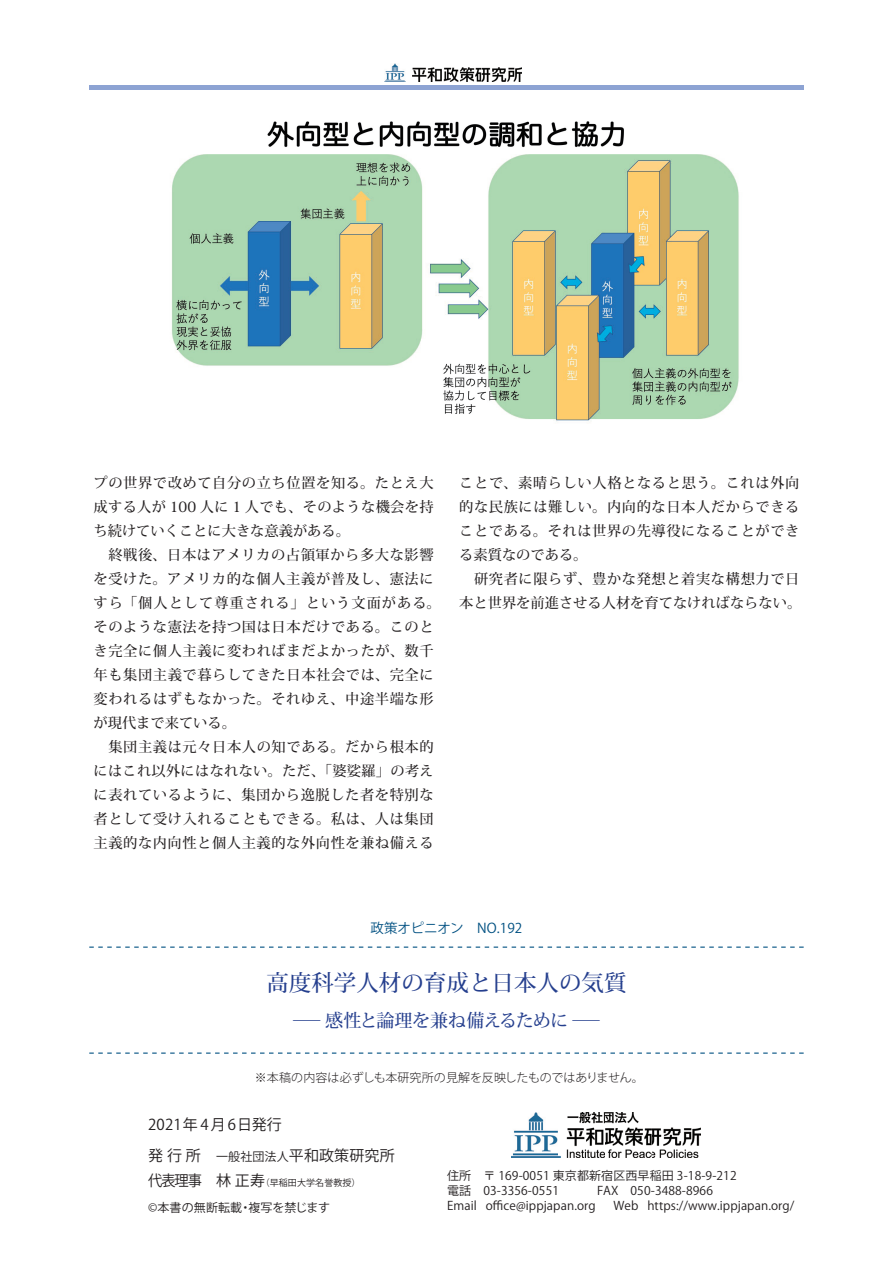
<style>
.page{position:relative;width:893px;height:1263px;background:#fff}
.page>*{position:absolute;margin:0;border:0;box-sizing:border-box;transform-origin:0 0}
.t1{font:500 22.5px "Koz Min Pro";color:#253f8e}
.t2{font:500 18px "Koz Min Pro";letter-spacing:-.02em;color:#253f8e;scale:2 1}
.t3{font:15px/31.2px "Koz Go Pro";letter-spacing:.01em;color:#231f20}
.t4{font:500 14.25px/24px "Koz Min Pr 6 N";letter-spacing:.04em;color:#231f20}
.t5{font:13.5px "Koz Go Pro";color:#025182}
.t6{font:12px/15px "Koz Go Pro";letter-spacing:.01em;color:#231f20}
.t7{font:300 12px "Koz Go Pro";color:#231f20}
.t8{font:9px "Koz Go Pro";letter-spacing:.01em;color:#231f20}
.s1{font-size:12px}
.s2{font-size:15px}
</style>
<div class="page">
<hr style="left:89px;top:85px;width:715px;height:4px;background:#8da3d3">
<svg style="left:89px;top:946px;width:715px;height:2px"></svg>
<svg style="left:89px;top:1052px;width:715px;height:2px"></svg>
<img style="left:385px;top:64px;width:20px;height:18px">
<img style="left:412px;top:67px;width:110px;height:15px">
<img style="left:511px;top:1112px;width:189px;height:45px">
<img style="left:172px;top:121px;width:567px;height:301px">
<p class="t4" style="left:94px;top:471px;width:349px">プの世界で改めて自分の立ち位置を知る。たとえ大成する人が 100 人に 1 人でも、そのような機会を持ち続けていくことに大きな意義がある。<br>　終戦後、日本はアメリカの占領軍から多大な影響を受けた。アメリカ的な個人主義が普及し、憲法にすら「個人として尊重される」という文面がある。そのような憲法を持つ国は日本だけである。このとき完全に個人主義に変わればまだよかったが、数千年も集団主義で暮らしてきた日本社会では、完全に変われるはずもなかった。それゆえ、中途半端な形が現代まで来ている。<br>　集団主義は元々日本人の知である。だから根本的にはこれ以外にはなれない。ただ、「婆娑羅」の考えに表れているように、集団から逸脱した者を特別な者として受け入れることもできる。私は、人は集団主義的な内向性と個人主義的な外向性を兼ね備える</p>
<p class="t4" style="left:459px;top:471px;width:344px">ことで、素晴らしい人格となると思う。これは外向的な民族には難しい。内向的な日本人だからできることである。それは世界の先導役になることができる素質なのである。<br>　研究者に限らず、豊かな発想と着実な構想力で日本と世界を前進させる人材を育てなければならない。</p>
<p class="t5" style="left:371px;top:919px;width:153px">政策オピニオン　NO.192</p>
<h1 class="t1" style="left:266px;top:966px;width:362px">高度科学人材の育成と日本人の気質</h1>
<p class="t2" style="left:289px;top:1007px;width:159px">－感性と論理を兼ね備えるために－</p>
<p class="t7" style="left:255px;top:1070px;width:391px">※本稿の内容は必ずしも本研究所の見解を反映したものではありません。</p>
<p class="t3" style="left:148px;top:1109px;width:248px">2021年 4月6日発行<br>発 行 所　<span class="s1">一般社団法人</span>平和政策研究所</p>
<p class="t8" style="left:148px;top:1177px;width:214px"><span class="s2">代表理事　林 正寿</span>（早稲田大学名誉教授）</p>
<p class="t6" style="left:148px;top:1200px;width:183px">©本書の無断転載・複写を禁じます</p>
<p class="t6" style="left:447px;top:1168px;width:291px">住所　〒 169-0051 東京都新宿区西早稲田 3-18-9-212電話　03-3356-0551</p>
<p class="t6" style="left:597px;top:1183px;width:117px">FAX　050-3488-8966</p>
<p class="t6" style="left:447px;top:1198px;width:150px">Email office@ippjapan.org</p>
<p class="t6" style="left:613px;top:1198px;width:183px">Web https://www.ippjapan.org/</p>
</div>
